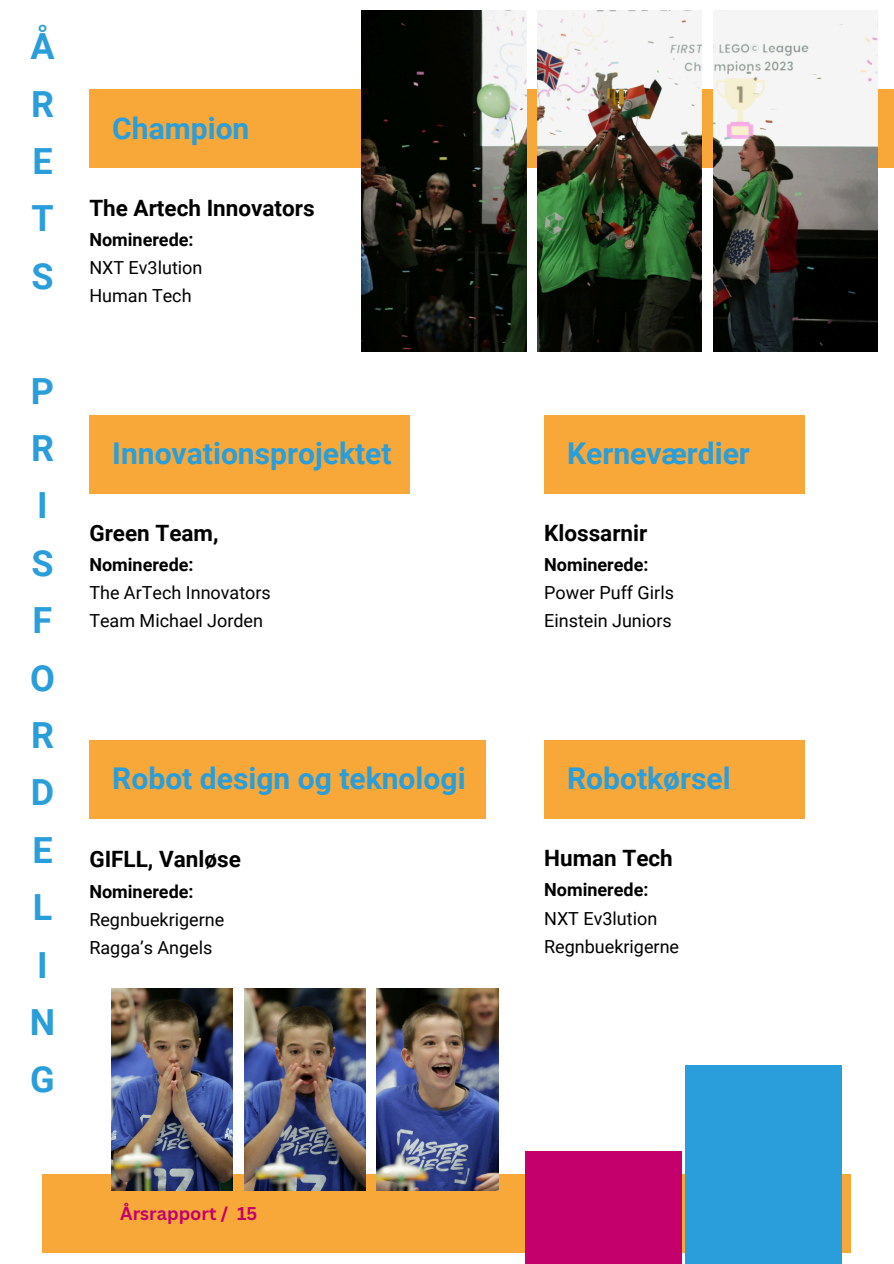
<style>
.page{position:relative;width:894px;height:1264px;background:#fff}
.page>*{position:absolute;margin:0;border:0;box-sizing:border-box;transform-origin:0 0}
.t1{font:700 36px/57.3px "Roboto";color:#2a9eda;text-align:justify}
.t2{font:700 30px "Roboto";color:#2a9eda}
.t3{font:700 22.5px "Roboto";color:#000}
.t4{font:18px/28.2px "Roboto";color:#000}
.t5{font:700 18px "Roboto";color:#000}
.t6{font:700 18px "Canva Sans";color:#c3006c}
.s1{font-weight:700}
</style>
<div class="page">
<div style="left:89px;top:89px;width:804px;height:79px;background:#f8a838"></div>
<img style="left:361px;top:10px;width:165px;height:341px">
<img style="left:537px;top:10px;width:164px;height:341px">
<img style="left:713px;top:10px;width:163px;height:341px">
<div style="left:544px;top:739px;width:260px;height:79px;background:#f8a838"></div>
<div style="left:89px;top:414px;width:321px;height:79px;background:#f8a838"></div>
<div style="left:544px;top:414px;width:260px;height:79px;background:#f8a838"></div>
<div style="left:89px;top:739px;width:397px;height:79px;background:#f8a838"></div>
<div style="left:42px;top:1174px;width:808px;height:78px;background:#f8a838"></div>
<div style="left:525px;top:1150px;width:156px;height:113px;background:#c3006c"></div>
<div style="left:685px;top:1064px;width:156px;height:199px;background:#2a9eda"></div>
<img style="left:111px;top:988px;width:122px;height:202px">
<img style="left:244px;top:988px;width:121px;height:202px">
<img style="left:377px;top:988px;width:121px;height:202px">
<p class="t1" style="left:30px;top:18px;width:26px">Å R E T S</p>
<h1 class="t1" style="left:30px;top:362px;width:27px;text-align:left">P<br>R<br>I<br>S<br>F<br>O<br>R<br>D<br>E<br>L<br>I<br>N<br>G</h1>
<h1 class="t2" style="left:112px;top:111px;width:139px">Champion</h1>
<h2 class="t3" style="left:89px;top:195px;width:227px">The Artech Innovators</h2>
<h2 class="t4" style="left:89px;top:226px;width:114px"><span class="s1">Nominerede:<br></span>NXT Ev3lution<br>Human Tech</h2>
<p class="t2" style="left:112px;top:436px;width:281px">Innovationsprojektet</p>
<h2 class="t3" style="left:89px;top:520px;width:131px">Green Team,</h2>
<p class="t5" style="left:89px;top:554px;width:106px">Nominerede:</p>
<p class="t4" style="left:89px;top:579px;width:183px">The ArTech Innovators</p>
<p class="t4" style="left:89px;top:607px;width:175px">Team Michael Jorden</p>
<p class="t2" style="left:112px;top:761px;width:355px">Robot design og teknologi</p>
<h2 class="t3" style="left:89px;top:846px;width:153px">GIFLL, Vanløse</h2>
<p class="t5" style="left:89px;top:880px;width:106px">Nominerede:</p>
<p class="t4" style="left:89px;top:905px;width:136px">Regnbuekrigerne</p>
<p class="t4" style="left:89px;top:933px;width:125px">Ragga’s Angels</p>
<p class="t6" style="left:120px;top:1200px;width:139px">Årsrapport / 15</p>
<p class="t2" style="left:567px;top:436px;width:184px">Kerneværdier</p>
<h2 class="t3" style="left:544px;top:520px;width:105px">Klossarnir</h2>
<p class="t5" style="left:544px;top:554px;width:106px">Nominerede:</p>
<p class="t4" style="left:544px;top:579px;width:131px">Power Puff Girls</p>
<p class="t4" style="left:544px;top:607px;width:129px">Einstein Juniors</p>
<h3 class="t2" style="left:567px;top:761px;width:165px">Robotkørsel</h3>
<h2 class="t3" style="left:544px;top:845px;width:130px">Human Tech</h2>
<p class="t5" style="left:544px;top:879px;width:106px">Nominerede:</p>
<p class="t4" style="left:544px;top:904px;width:114px">NXT Ev3lution</p>
<p class="t4" style="left:544px;top:932px;width:136px">Regnbuekrigerne</p>
</div>
